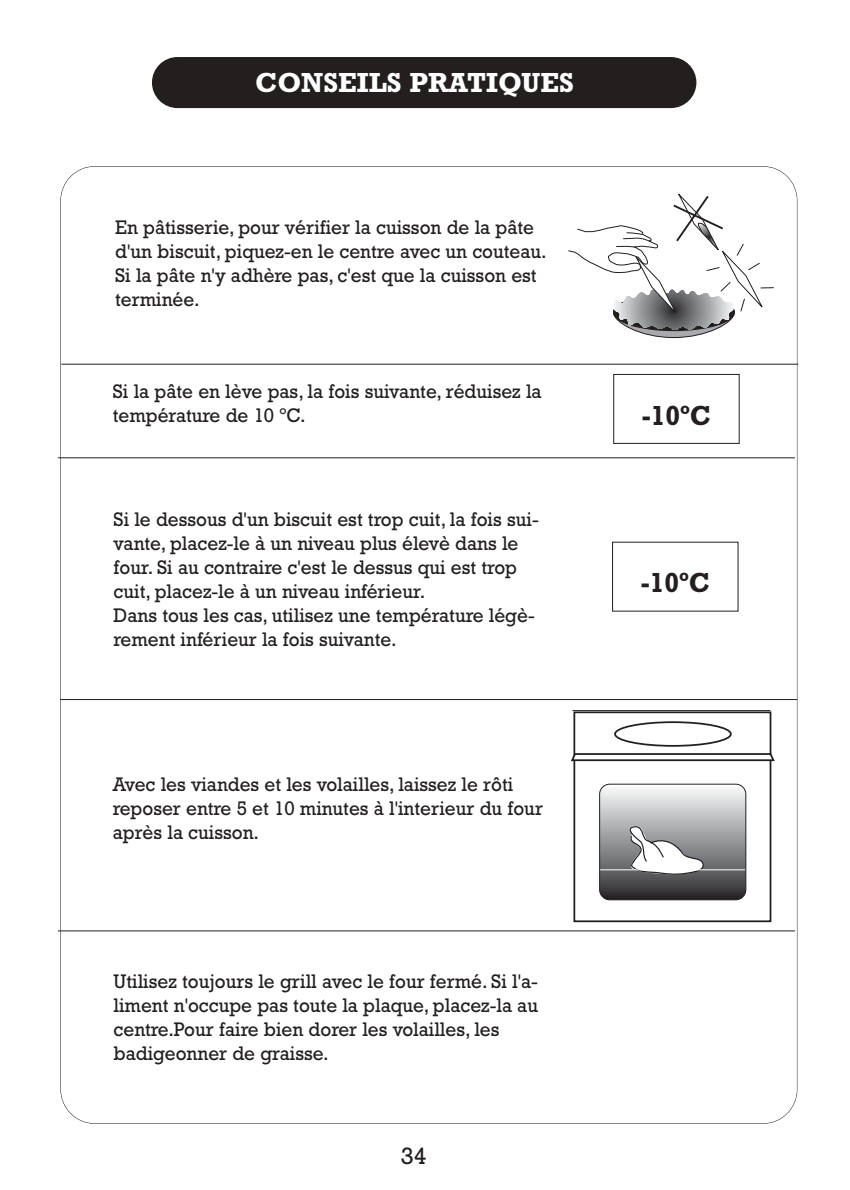
<style>
.page{position:relative;width:850px;height:1190px;background:#fff}
.page>*{position:absolute;margin:0;border:0;box-sizing:border-box;transform-origin:0 0}
.t1{font:700 28px "Rockwell";color:#fff}
.t2{font:700 28px "Rockwell";color:#231f1f;scale:.95 1}
.t3{font:24px "Rockwell";color:#231f1f}
.t4{font:20px/24px "Rockwell";color:#231f1f;scale:.95 1}
</style>
<div class="page">
<div style="left:152px;top:57px;width:544px;height:51px;background:#231f1f;border-radius:26px"></div>
<hr style="left:61px;top:364px;width:737px;height:1px;background:#231f1f">
<hr style="left:58px;top:457px;width:737px;height:1px;background:#231f1f">
<hr style="left:58px;top:931px;width:737px;height:1px;background:#231f1f">
<hr style="left:60px;top:699px;width:737px;height:1px;background:#231f1f">
<div style="left:614px;top:374px;width:125px;height:70px;border:1px solid #231f1f"></div>
<svg style="left:568px;top:194px;width:206px;height:145px"></svg>
<hr style="left:600px;top:898px;width:146px;height:2px;background:#231f1f">
<hr style="left:600px;top:896px;width:146px;height:2px;background:#262324">
<hr style="left:600px;top:894px;width:146px;height:2px;background:#2d292a">
<hr style="left:600px;top:892px;width:146px;height:2px;background:#312f31">
<hr style="left:600px;top:890px;width:146px;height:2px;background:#383538">
<hr style="left:600px;top:888px;width:146px;height:2px;background:#3d3b3e">
<hr style="left:600px;top:886px;width:146px;height:2px;background:#424143">
<hr style="left:600px;top:884px;width:146px;height:2px;background:#454547">
<hr style="left:600px;top:882px;width:146px;height:2px;background:#4a4a4c">
<hr style="left:600px;top:880px;width:146px;height:2px;background:#4e4e50">
<hr style="left:600px;top:878px;width:146px;height:2px;background:#525355">
<hr style="left:600px;top:876px;width:146px;height:2px;background:#565658">
<hr style="left:600px;top:874px;width:146px;height:2px;background:#5b5b5e">
<hr style="left:600px;top:872px;width:146px;height:2px;background:#5e5f61">
<hr style="left:600px;top:870px;width:146px;height:2px;background:#626365">
<hr style="left:600px;top:868px;width:146px;height:2px;background:#656669">
<hr style="left:600px;top:866px;width:146px;height:2px;background:#696a6d">
<hr style="left:600px;top:864px;width:146px;height:2px;background:#6c6d70">
<hr style="left:600px;top:862px;width:146px;height:2px;background:#707175">
<hr style="left:600px;top:860px;width:146px;height:2px;background:#737578">
<hr style="left:600px;top:858px;width:146px;height:2px;background:#77787a">
<hr style="left:600px;top:856px;width:146px;height:2px;background:#797c7f">
<hr style="left:600px;top:854px;width:146px;height:2px;background:#7d7f81">
<hr style="left:600px;top:852px;width:146px;height:2px;background:#818385">
<hr style="left:600px;top:850px;width:146px;height:2px;background:#848688">
<hr style="left:600px;top:848px;width:146px;height:2px;background:#87898c">
<hr style="left:600px;top:846px;width:146px;height:2px;background:#8a8c8f">
<hr style="left:600px;top:844px;width:146px;height:2px;background:#8e9094">
<hr style="left:600px;top:842px;width:146px;height:2px;background:#929496">
<hr style="left:600px;top:840px;width:146px;height:2px;background:#95979a">
<hr style="left:600px;top:838px;width:146px;height:2px;background:#989b9c">
<hr style="left:600px;top:836px;width:146px;height:2px;background:#9b9ea0">
<hr style="left:600px;top:834px;width:146px;height:2px;background:#9fa1a3">
<hr style="left:600px;top:832px;width:146px;height:2px;background:#a3a4a7">
<hr style="left:600px;top:830px;width:146px;height:2px;background:#a7a9aa">
<hr style="left:600px;top:828px;width:146px;height:2px;background:#aaadaf">
<hr style="left:600px;top:826px;width:146px;height:2px;background:#adafb2">
<hr style="left:600px;top:824px;width:146px;height:2px;background:#b2b4b6">
<hr style="left:600px;top:822px;width:146px;height:2px;background:#b4b6b9">
<hr style="left:600px;top:820px;width:146px;height:2px;background:#b8babd">
<hr style="left:600px;top:818px;width:146px;height:2px;background:#bcbec1">
<hr style="left:600px;top:816px;width:146px;height:2px;background:#c0c2c4">
<hr style="left:600px;top:814px;width:146px;height:2px;background:#c4c6c8">
<hr style="left:600px;top:812px;width:146px;height:2px;background:#c7c8cb">
<hr style="left:600px;top:810px;width:146px;height:2px;background:#cccdcf">
<hr style="left:600px;top:808px;width:146px;height:2px;background:#cfd0d2">
<hr style="left:600px;top:806px;width:146px;height:2px;background:#d3d5d6">
<hr style="left:600px;top:804px;width:146px;height:2px;background:#d6d7d8">
<hr style="left:600px;top:802px;width:146px;height:2px;background:#dbdcdd">
<hr style="left:600px;top:800px;width:146px;height:2px;background:#dedfe0">
<hr style="left:600px;top:798px;width:146px;height:2px;background:#e2e3e4">
<hr style="left:600px;top:796px;width:146px;height:2px;background:#e6e6e7">
<hr style="left:600px;top:794px;width:146px;height:2px;background:#eaebec">
<hr style="left:600px;top:792px;width:146px;height:2px;background:#edeeee">
<hr style="left:600px;top:790px;width:146px;height:2px;background:#f1f1f2">
<hr style="left:600px;top:788px;width:146px;height:2px;background:#f4f4f6">
<hr style="left:600px;top:786px;width:146px;height:2px;background:#f9f9f9">
<div style="left:599px;top:784px;width:147px;height:116px;border:1px solid #231f1f;border-radius:10px"></div>
<div style="left:573px;top:711px;width:198px;height:211px;border:2px solid #231f1f"></div>
<svg style="left:571px;top:750px;width:204px;height:12px"></svg>
<svg style="left:619px;top:825px;width:88px;height:50px"></svg>
<hr style="left:600px;top:869px;width:145px;height:1px;background:#fff">
<div style="left:614px;top:721px;width:118px;height:26px;border:2px solid #231f1f;border-radius:50%"></div>
<h1 class="t1" style="left:255px;top:73px;width:320px">CONSEILS PRATIQUES</h1>
<p class="t4" style="left:115px;top:217px;width:456px">En pâtisserie, pour vérifier la cuisson de la pâte d'un biscuit, piquez-en le centre avec un couteau.<br>Si la pâte n'y adhère pas, c'est que la cuisson est terminée.</p>
<p class="t4" style="left:113px;top:382px;width:453px">Si la pâte en lève pas, la fois suivante, réduisez la température de 10 ºC.</p>
<p class="t4" style="left:114px;top:510px;width:449px">Si le dessous d'un biscuit est trop cuit, la fois sui&shy;vante, placez-le à un niveau plus élevè dans le four. Si au contraire c'est le dessus qui est trop cuit, placez-le à un niveau inférieur.<br>Dans tous les cas, utilisez une température légè&shy;rement inférieur la fois suivante.</p>
<p class="t4" style="left:113px;top:774px;width:454px">Avec les viandes et les volailles, laissez le rôti reposer entre 5 et 10 minutes à l'interieur du four après la cuisson.</p>
<p class="t4" style="left:114px;top:972px;width:448px">Utilisez toujours le grill avec le four fermé. Si l'a&shy;liment n'occupe pas toute la plaque, placez-la au centre.Pour faire bien dorer les volailles, les badigeonner de graisse.</p>
<p class="t3" style="left:401px;top:1147px;width:28px">34</p>
<h1 class="t2" style="left:642px;top:406px;width:74px">-10ºC</h1>
<h1 class="t2" style="left:641px;top:573px;width:74px">-10ºC</h1>
</div>
